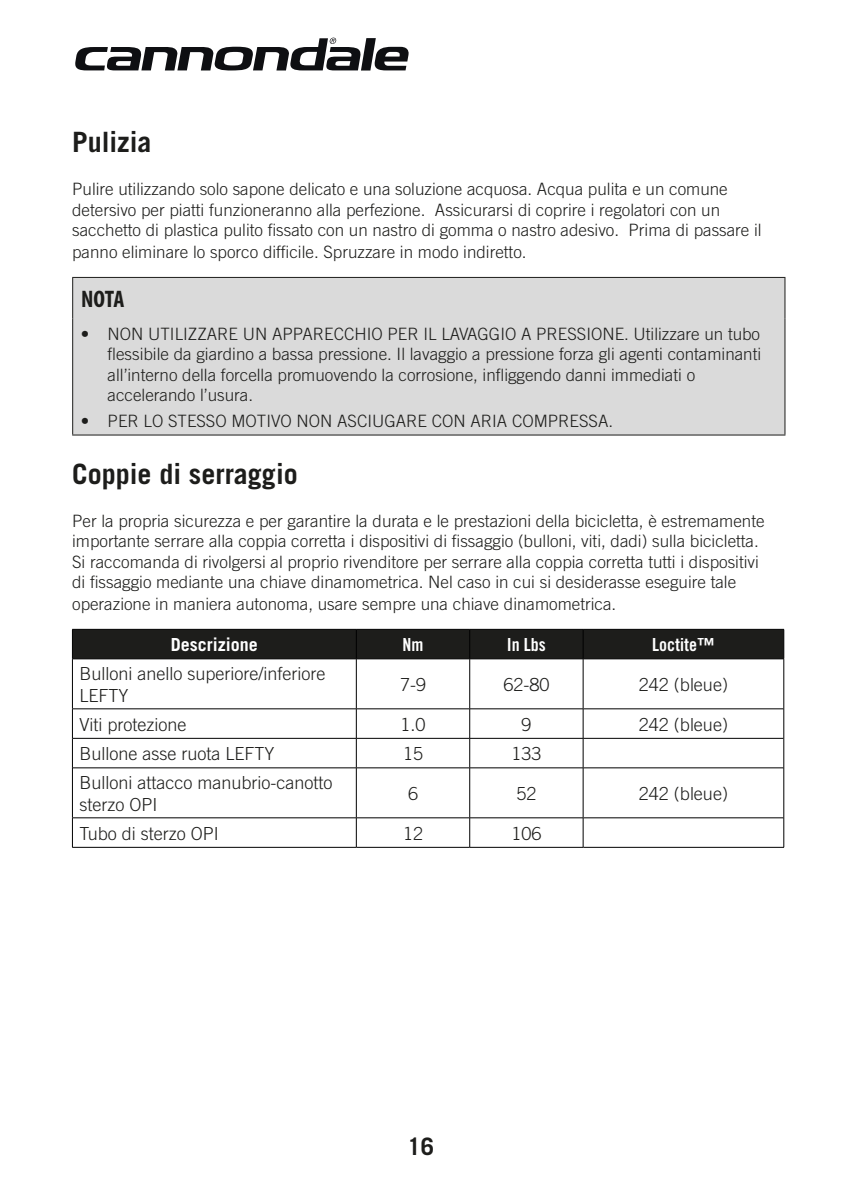
<style>
.page{position:relative;width:842px;height:1191px;background:#fff}
.page>*{position:absolute;margin:0;border:0;box-sizing:border-box;transform-origin:0 0}
.t1{font:700 28px "Trade Gothic";color:#1d1d1b}
.t2{font:700 condensed 24px "Myriad Pro";color:#1d1d1b}
.t3{font:700 24px "Trade Gothic";color:#1d1d1b}
.t4{font:300 18px/21.6px "Trade Gothic";color:#1d1d1b}
.t5{font:18px "Trade Gothic Bold Cond Twenty";color:#fff}
.t6{font:700 18px "Trade Gothic";color:#fff}
.t7{font:300 17px/20.8px "Trade Gothic";color:#1d1d1b}
</style>
<div class="page">
<svg style="left:75px;top:38px;width:334px;height:33px"></svg>
<div style="left:73px;top:278px;width:711px;height:156px;background:#dadada"></div>
<hr style="left:72px;top:434px;width:713px;height:1px;background:#1d1d1b">
<hr style="left:72px;top:277px;width:713px;height:1px;background:#1d1d1b">
<hr style="left:72px;top:278px;width:1px;height:40px;background:#1d1d1b">
<hr style="left:784px;top:278px;width:1px;height:40px;background:#1d1d1b">
<hr style="left:72px;top:318px;width:1px;height:116px;background:#1d1d1b">
<hr style="left:784px;top:318px;width:1px;height:116px;background:#1d1d1b">
<div style="left:72px;top:629px;width:712px;height:29px;background:#1d1d1b"></div>
<hr style="left:583px;top:629px;width:201px;height:1px;background:#000">
<hr style="left:583px;top:658px;width:201px;height:1px;background:#000">
<hr style="left:72px;top:658px;width:284px;height:1px;background:#000">
<hr style="left:72px;top:659px;width:1px;height:49px;background:#000">
<hr style="left:356px;top:658px;width:114px;height:1px;background:#000">
<hr style="left:356px;top:659px;width:1px;height:49px;background:#000">
<hr style="left:470px;top:658px;width:113px;height:1px;background:#000">
<hr style="left:469px;top:659px;width:1px;height:49px;background:#000">
<hr style="left:583px;top:659px;width:1px;height:49px;background:#000">
<hr style="left:783px;top:659px;width:1px;height:50px;background:#000">
<svg style="left:783px;top:709px;width:1px;height:29px"></svg>
<hr style="left:783px;top:738px;width:1px;height:30px;background:#000">
<hr style="left:783px;top:768px;width:1px;height:50px;background:#000">
<svg style="left:783px;top:818px;width:1px;height:29px"></svg>
<hr style="left:72px;top:708px;width:284px;height:1px;background:#000">
<svg style="left:72px;top:709px;width:1px;height:29px"></svg>
<hr style="left:356px;top:708px;width:114px;height:1px;background:#000">
<hr style="left:470px;top:708px;width:113px;height:1px;background:#000">
<hr style="left:72px;top:738px;width:1px;height:30px;background:#000">
<svg style="left:356px;top:709px;width:1px;height:58px"></svg>
<svg style="left:469px;top:709px;width:1px;height:58px"></svg>
<svg style="left:583px;top:709px;width:1px;height:58px"></svg>
<hr style="left:583px;top:768px;width:1px;height:49px;background:#000">
<hr style="left:72px;top:768px;width:1px;height:49px;background:#000">
<hr style="left:356px;top:768px;width:1px;height:49px;background:#000">
<hr style="left:469px;top:768px;width:1px;height:49px;background:#000">
<hr style="left:356px;top:817px;width:114px;height:1px;background:#000">
<hr style="left:470px;top:817px;width:113px;height:1px;background:#000">
<svg style="left:469px;top:818px;width:1px;height:29px"></svg>
<svg style="left:583px;top:818px;width:1px;height:29px"></svg>
<hr style="left:72px;top:817px;width:284px;height:1px;background:#000">
<svg style="left:72px;top:818px;width:1px;height:29px"></svg>
<svg style="left:356px;top:818px;width:1px;height:29px"></svg>
<hr style="left:583px;top:708px;width:200px;height:1px;background:#000">
<hr style="left:73px;top:738px;width:283px;height:1px;background:#000">
<hr style="left:356px;top:738px;width:114px;height:1px;background:#000">
<hr style="left:470px;top:738px;width:113px;height:1px;background:#000">
<hr style="left:583px;top:738px;width:200px;height:1px;background:#000">
<hr style="left:73px;top:767px;width:283px;height:1px;background:#000">
<hr style="left:356px;top:767px;width:114px;height:1px;background:#000">
<hr style="left:470px;top:767px;width:113px;height:1px;background:#000">
<hr style="left:583px;top:767px;width:200px;height:1px;background:#000">
<hr style="left:72px;top:847px;width:284px;height:1px;background:#000">
<hr style="left:356px;top:847px;width:114px;height:1px;background:#000">
<hr style="left:470px;top:847px;width:113px;height:1px;background:#000">
<hr style="left:583px;top:817px;width:200px;height:1px;background:#000">
<hr style="left:583px;top:847px;width:201px;height:1px;background:#000">
<p class="t1" style="left:72px;top:125px;width:81px">Pulizia</p>
<p class="t7" style="left:72px;top:178px;width:691px">Pulire utilizzando solo sapone delicato e una soluzione acquosa. Acqua pulita e un comune detersivo per piatti funzioneranno alla perfezione. Assicurarsi di coprire i regolatori con un sacchetto di plastica pulito fissato con un nastro di gomma o nastro adesivo. Prima di passare il panno eliminare lo sporco difficile. Spruzzare in modo indiretto.</p>
<p class="t2" style="left:81px;top:284px;width:45px">NOTA</p>
<p class="t7" style="left:108px;top:323px;width:655px;text-indent:-27px">• NON UTILIZZARE UN APPARECCHIO PER IL LAVAGGIO A PRESSIONE. Utilizzare un tubo flessibile da giardino a bassa pressione. Il lavaggio a pressione forza gli agenti contaminanti all’interno della forcella promuovendo la corrosione, infliggendo danni immediati o accelerando l’usura.</p>
<p class="t7" style="left:81px;top:410px;width:534px">• PER LO STESSO MOTIVO NON ASCIUGARE CON ARIA COMPRESSA.</p>
<p class="t1" style="left:72px;top:456px;width:227px">Coppie di serraggio</p>
<p class="t7" style="left:72px;top:510px;width:694px">Per la propria sicurezza e per garantire la durata e le prestazioni della bicicletta, è estremamente importante serrare alla coppia corretta i dispositivi di fissaggio (bulloni, viti, dadi) sulla bicicletta.<br>Si raccomanda di rivolgersi al proprio rivenditore per serrare alla coppia corretta tutti i dispositivi di fissaggio mediante una chiave dinamometrica. Nel caso in cui si desiderasse eseguire tale operazione in maniera autonoma, usare sempre una chiave dinamometrica.</p>
<p class="t6" style="left:171px;top:633px;width:88px">Descrizione</p>
<p class="t5" style="left:402px;top:633px;width:23px">Nm</p>
<p class="t5" style="left:507px;top:633px;width:40px">In Lbs</p>
<p class="t5" style="left:652px;top:633px;width:64px">Loctite™</p>
<p class="t4" style="left:80px;top:662px;width:248px">Bulloni anello superiore/inferiore<br>LEFTY</p>
<p class="t4" style="left:400px;top:673px;width:28px">7-9</p>
<p class="t4" style="left:503px;top:673px;width:48px">62-80</p>
<p class="t4" style="left:639px;top:673px;width:91px">242 (bleue)</p>
<p class="t4" style="left:80px;top:713px;width:109px">Viti protezione</p>
<p class="t4" style="left:400px;top:713px;width:27px">1.0</p>
<p class="t4" style="left:521px;top:713px;width:12px">9</p>
<p class="t4" style="left:639px;top:713px;width:91px">242 (bleue)</p>
<p class="t4" style="left:80px;top:742px;width:197px">Bullone asse ruota LEFTY</p>
<p class="t4" style="left:403px;top:742px;width:22px">15</p>
<p class="t4" style="left:511px;top:742px;width:32px">133</p>
<p class="t4" style="left:80px;top:771px;width:255px">Bulloni attacco manubrio-canotto sterzo OPI</p>
<p class="t4" style="left:408px;top:782px;width:12px">6</p>
<p class="t4" style="left:516px;top:782px;width:22px">52</p>
<p class="t4" style="left:639px;top:782px;width:91px">242 (bleue)</p>
<p class="t4" style="left:80px;top:822px;width:141px">Tubo di sterzo OPI</p>
<p class="t4" style="left:403px;top:822px;width:22px">12</p>
<p class="t4" style="left:511px;top:822px;width:32px">106</p>
<p class="t3" style="left:408px;top:1131px;width:28px">16</p>
</div>
